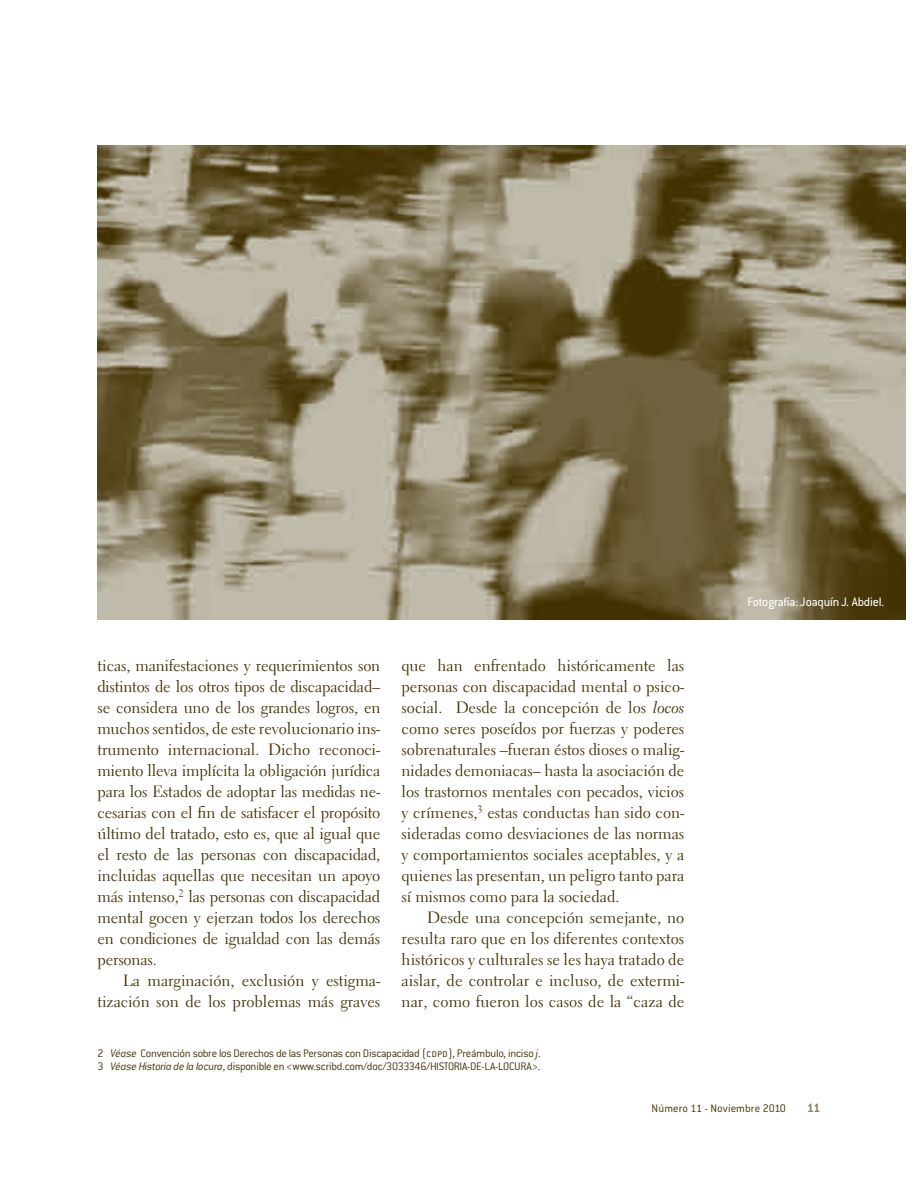
<style>
.page{position:relative;width:918px;height:1188px;background:#fff}
.page>*{position:absolute;margin:0;border:0;box-sizing:border-box;transform-origin:0 0}
.t1{font:16.2px/21px "Electra LT Std";color:#413000;text-align:justify}
.t2{font:13.5px "Conduit ITC Std";letter-spacing:-.01em;color:#fff}
.t3{font:700 13.5px "Conduit ITC Std";color:#8d8366}
.t4{font:300 12px/13.5px "Conduit ITC Std";letter-spacing:-.02em;color:#413000}
.t5{font:300 12px "Conduit ITC Std";color:#413000}
.s1{font-family:"Electra LT Std Cursive"}
.s2{font-style:italic}
</style>
<div class="page">
<img style="left:98px;top:146px;width:807px;height:474px">
<p class="t1" style="left:402px;top:656px;width:284px">que han enfrentado históricamente las personas con discapacidad mental o psico&shy;social. Desde la concepción de los <span class="s1">locos </span>como seres poseídos por fuerzas y poderes sobrenaturales –fueran éstos dioses o malig&shy;nidades demoniacas– hasta la asociación de los trastornos mentales con pecados, vicios y crímenes,<sup>3</sup> estas conductas han sido con&shy;sideradas como desviaciones de las normas y comportamientos sociales aceptables, y a quienes las presentan, un peligro tanto para sí mismos como para la sociedad.</p>
<p class="t1" style="left:402px;top:908px;width:284px;text-indent:26px">Desde una concepción semejante, no resulta raro que en los diferentes contextos históricos y culturales se les haya tratado de aislar, de controlar e incluso, de extermi&shy;nar, como fueron los casos de la “caza de</p>
<p class="t4" style="left:98px;top:1047px;width:445px">2 <span class="s2">Véase</span> Convención sobre los Derechos de las Personas con Discapacidad (CDPD), Preámbulo, inciso <span class="s2">j</span>.<br>3 <span class="s2">Véase Historia de la locura</span>, disponible en &lt;www.scribd.com/doc/3033346/HISTORIA-DE-LA-LOCURA&gt;.</p>
<p class="t1" style="left:98px;top:656px;width:284px">ticas, manifestaciones y requerimientos son distintos de los otros tipos de discapacidad – se considera uno de los grandes logros, en muchos sentidos, de este revolucionario ins&shy;trumento internacional. Dicho reconoci&shy;miento lleva implícita la obligación jurídica para los Estados de adoptar las medidas ne&shy;cesarias con el fin de satisfacer el propósito último del tratado, esto es, que al igual que el resto de las personas con discapacidad, incluidas aquellas que necesitan un apoyo más intenso,<sup>2</sup> las personas con discapacidad mental gocen y ejerzan todos los derechos en condiciones de igualdad con las demás personas.</p>
<p class="t1" style="left:98px;top:971px;width:284px;text-align:right">La marginación, exclusión y estigma&shy;tización son de los problemas más graves</p>
<p class="t2" style="left:748px;top:597px;width:138px">Fotografía: Joaquín J<span class="s2">.</span> Abdiel.</p>
<p class="t5" style="left:652px;top:1104px;width:136px">Número 11 - Noviembre 2010</p>
<p class="t3" style="left:807px;top:1099px;width:15px">11</p>
</div>
